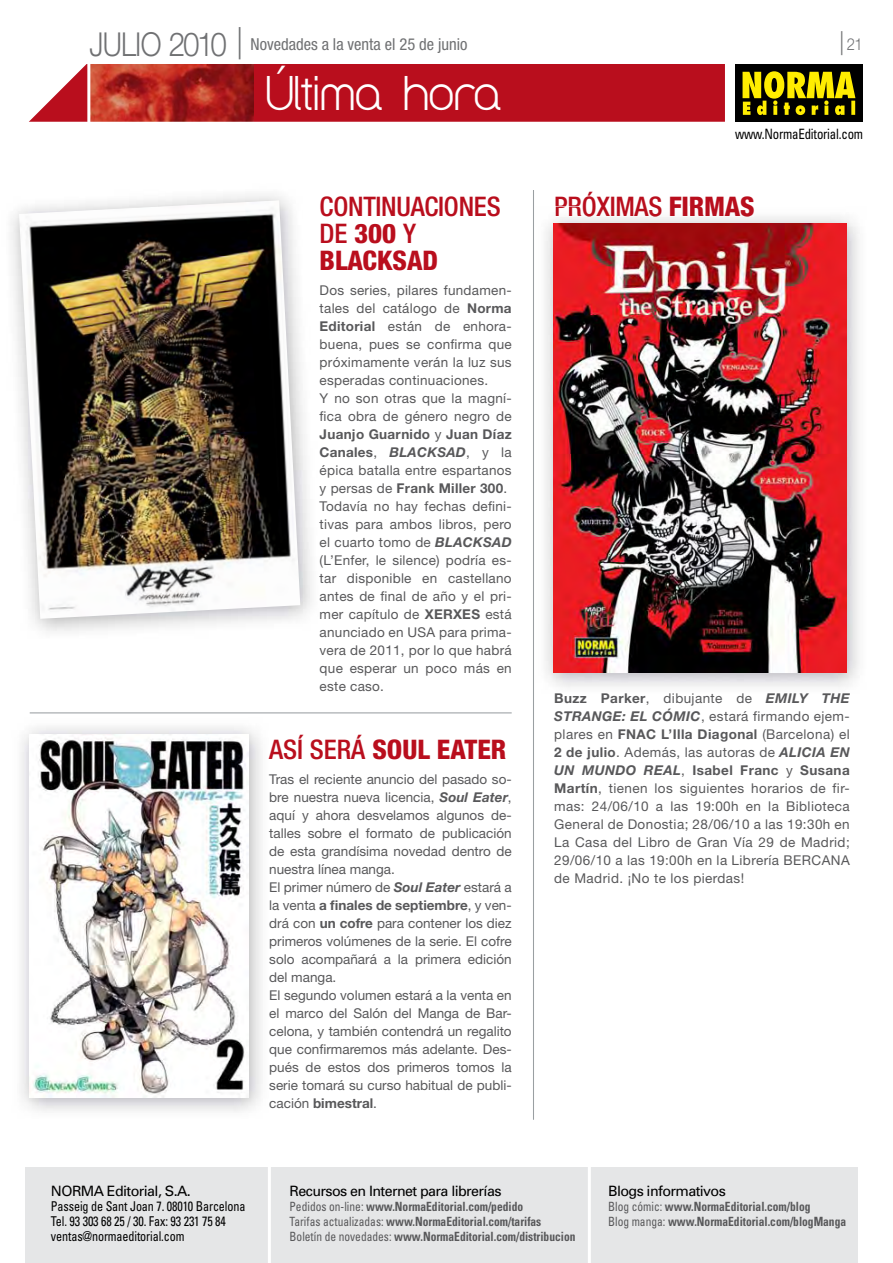
<style>
.page{position:relative;width:893px;height:1263px;background:#fff}
.page>*{position:absolute;margin:0;border:0;box-sizing:border-box;transform-origin:0 0}
.t1{font:40.5px "Y2 K Neophyte";color:#fff}
.t2{font:500 condensed 27px/27px "Helvetica Neue";letter-spacing:-.01em;color:#b90e1d}
.t3{font:800 condensed 27px "Helvetica Neue";color:#b90e1d}
.t4{font:500 condensed 27px "Helvetica Neue";letter-spacing:-.01em;color:#b70f1d}
.t5{font:condensed 16.5px "Helvetica Neue";color:#707173}
.t6{font:300 16.5px "Helvetica Neue";color:#707173;scale:.9 1}
.t7{font:14.25px "Univers";letter-spacing:-.04em;color:#000}
.t8{font:condensed 14.25px "Univers";letter-spacing:-.015em;color:#000;scale:.9 1}
.t9{font:13.5px/18px "Helvetica Neue";color:#58585a;text-align:justify}
.t10{font:13.5px/18px "Helvetica Neue";letter-spacing:.02em;color:#58585a}
.t11{font:condensed 13.5px/15px "Univers";letter-spacing:-.01em;color:#000;scale:.9 1}
.t12{font:700 condensed 12.75px/15px "Univers";color:#58585a;scale:.9 1}
.s1{font-weight:300;font-stretch:normal;font-size:33px}
.s2{font-weight:800}
.s3{font-weight:700}
.s4{font-weight:700;font-style:italic}
.s5{font-weight:500}
.s6{font-size:24px}
.s7{font-weight:800;color:#b90e1d}
.s8{font-weight:400}
</style>
<div class="page">
<div style="left:25px;top:1167px;width:833px;height:96px;background:#e5e6e7"></div>
<hr style="left:268px;top:1164px;width:3px;height:99px;background:#fff">
<hr style="left:588px;top:1164px;width:3px;height:99px;background:#fff">
<hr style="left:533px;top:190px;width:1px;height:930px;background:#9a9fa2">
<img style="left:545px;top:216px;width:314px;height:471px">
<img style="left:556px;top:216px;width:198px;height:1px">
<img style="left:553px;top:223px;width:293px;height:449px">
<img style="left:30px;top:734px;width:218px;height:363px">
<img style="left:19px;top:200px;width:281px;height:419px">
<div style="left:735px;top:64px;width:128px;height:58px;background:#000"></div>
<svg style="left:742px;top:71px;width:113px;height:44px"></svg>
<svg style="left:29px;top:64px;width:696px;height:58px;background:#bc1c2a"></svg>
<img style="left:90px;top:64px;width:163px;height:58px">
<hr style="left:87px;top:57px;width:3px;height:76px;background:#fff">
<hr style="left:30px;top:712px;width:482px;height:1px;background:#9a9fa2">
<p class="t5" style="left:90px;top:38px;width:379px"><span class="s1">JULIO 2010 |</span> Novedades a la venta el 25 de junio</p>
<h1 class="t1" style="left:266px;top:66px;width:237px">Última hora</h1>
<h2 class="t2" style="left:320px;top:195px;width:183px">CONTINUACIONES<br>DE <span class="s2">300</span> Y<br><span class="s2">BLACKSAD</span></h2>
<p class="t10" style="left:320px;top:283px;width:194px">Dos series, pilares fundamen&shy;tales del catálogo de <span class="s3">Norma<br>Editorial</span> están de enhora&shy;buena, pues se confirma que próximamente verán la luz sus esperadas continuaciones.<br>Y no son otras que la magní&shy;fica obra de género negro de<br><span class="s3">Juanjo Guarnido</span> y <span class="s3">Juan Díaz<br>Canales</span>, <span class="s4">BLACKSAD</span>, y la épica batalla entre espartanos y persas de <span class="s3">Frank Miller 300</span>.<br>Todavía no hay fechas defini&shy;tivas para ambos libros, pero el cuarto tomo de <span class="s4">BLACKSAD </span>(L’Enfer, le silence) podría es&shy;tar disponible en castellano antes de final de año y el pri&shy;mer capítulo de <span class="s3">XERXES</span> está anunciado en USA para prima&shy;vera de 2011, por lo que habrá que esperar un poco más en este caso.</p>
<h2 class="t3" style="left:269px;top:740px;width:239px"><span class="s5">ASÍ SERÁ</span> SOUL EATER</h2>
<p class="t9" style="left:269px;top:772px;width:244px;text-align:left">Tras el reciente anuncio del pasado so&shy;bre nuestra nueva licencia, <span class="s4">Soul Eater</span>, aquí y ahora desvelamos algunos de&shy;talles sobre el formato de publicación de esta grandísima novedad dentro de nuestra línea manga.<br>El primer número de <span class="s4">Soul Eater</span> estará a la venta <span class="s3">a finales de septiembre</span>, y ven&shy;drá con <span class="s3">un cofre</span> para contener los diez primeros volúmenes de la serie. El cofre solo acompañará a la primera edición del manga.<br>El segundo volumen estará a la venta en el marco del Salón del Manga de Bar&shy;celona, y también contendrá un regalito que confirmaremos más adelante. Des&shy;pués de estos dos primeros tomos la serie tomará su curso habitual de publi&shy;cación <span class="s3">bimestral</span>.</p>
<p class="t6" style="left:839px;top:39px;width:27px"><span class="s6">|</span>21</p>
<p class="t8" style="left:735px;top:129px;width:144px">www.NormaEditorial.com</p>
<h2 class="t4" style="left:554px;top:197px;width:202px">PRÓXIMAS <span class="s7">FIRMAS</span></h2>
<p class="t9" style="left:554px;top:691px;width:297px"><span class="s3">Buzz Parker</span>, dibujante de <span class="s4">EMILY THE STRANGE: EL CÓMIC</span>, estará firmando ejem&shy;plares en <span class="s3">FNAC L’Illa Diagonal</span> (Barcelona) el <span class="s3">2 de julio</span>. Además, las autoras de <span class="s4">ALICIA EN UN MUNDO REAL</span>, <span class="s3">Isabel Franc</span> y <span class="s3">Susana Martín</span>, tienen los siguientes horarios de fir&shy;mas: 24/06/10 a las 19:00h en la Biblioteca General de Donostia; 28/06/10 a las 19:30h en La Casa del Libro de Gran Vía 29 de Madrid; 29/06/10 a las 19:00h en la Librería BERCANA de Madrid. ¡No te los pierdas!</p>
<p class="t7" style="left:51px;top:1186px;width:141px">NORMA Editorial, S.A.</p>
<p class="t11" style="left:51px;top:1200px;width:218px">Passeig de Sant Joan 7. 08010 Barcelona<br>Tel. 93 303 68 25 / 30. Fax: 93 231 75 84 ventas@normaeditorial.com</p>
<p class="t7" style="left:290px;top:1186px;width:213px">Recursos en Internet para librerías</p>
<p class="t12" style="left:290px;top:1200px;width:319px"><span class="s8">Pedidos on-line:</span> www.NormaEditorial.com/pedido<br><span class="s8">Tarifas actualizadas:</span> www.NormaEditorial.com/tarifas<br><span class="s8">Boletín de novedades:</span> www.NormaEditorial.com/distribucion</p>
<p class="t7" style="left:608px;top:1186px;width:119px">Blogs informativos</p>
<p class="t12" style="left:608px;top:1200px;width:266px"><span class="s8">Blog cómic:</span> www.NormaEditorial.com/blog<br><span class="s8">Blog manga:</span> www.NormaEditorial.com/blogManga</p>
</div>
